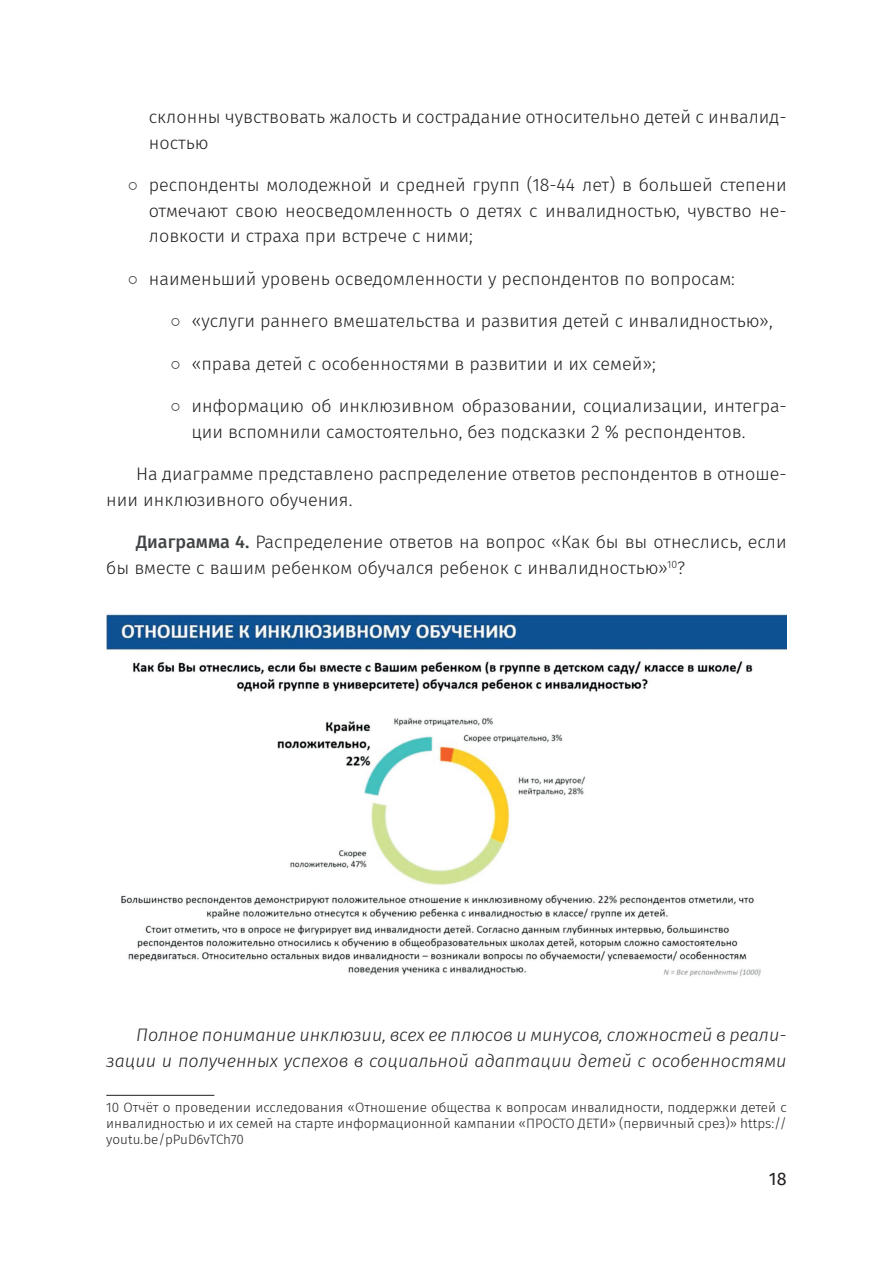
<style>
.page{position:relative;width:893px;height:1263px;background:#fff}
.page>*{position:absolute;margin:0;border:0;box-sizing:border-box;transform-origin:0 0}
.t1{font:300 18px/25.5px "Fira Sans";color:#231f20}
.t2{font:italic 300 18px/25.5px "Fira Sans";color:#231f20;text-align:right}
.t3{font:18px "Fira Sans";color:#231f20}
.t4{font:300 13.5px/16.2px "Fira Sans";color:#231f20;text-align:justify}
.s1{font-family:"Arial";font-weight:400}
.s2{font-weight:500;color:#414446}
</style>
<div class="page">
<hr style="left:106px;top:1095px;width:108px;height:1px;background:#231f20">
<img style="left:106px;top:614px;width:681px;height:363px">
<p class="t1" style="left:149px;top:104px;width:639px">склонны чувствовать жалость и сострадание относительно детей с инвалид&shy;ностью</p>
<p class="t1" style="left:149px;top:172px;width:639px;text-align:justify;text-indent:-21px"><span class="s1">○</span> респонденты молодежной и средней групп (18-44 лет) в большей степени отмечают свою неосведомленность о детях с инвалидностью, чувство не&shy;ловкости и страха при встрече с ними;</p>
<p class="t1" style="left:128px;top:266px;width:609px"><span class="s1">○</span> наименьший уровень осведомленности у респондентов по вопросам:</p>
<p class="t1" style="left:170px;top:308px;width:604px"><span class="s1">○</span> «услуги раннего вмешательства и развития детей с инвалидностью»,</p>
<p class="t1" style="left:170px;top:351px;width:487px"><span class="s1">○</span> «права детей с особенностями в развитии и их семей»;</p>
<p class="t1" style="left:191px;top:393px;width:597px;text-indent:-21px"><span class="s1">○</span> информацию об инклюзивном образовании, социализации, интегра&shy;ции вспомнили самостоятельно, без подсказки 2 % респондентов.</p>
<p class="t1" style="left:106px;top:461px;width:682px;text-indent:30px">На диаграмме представлено распределение ответов респондентов в отноше&shy;нии инклюзивного обучения.</p>
<p class="t1" style="left:106px;top:529px;width:682px;text-indent:30px"><span class="s2">Диаграмма 4.</span> Распределение ответов на вопрос «Как бы вы отнеслись, если бы вместе с вашим ребенком обучался ребенок с инвалидностью»<sup>10</sup>?</p>
<p class="t2" style="left:106px;top:1022px;width:682px">Полное понимание инклюзии, всех ее плюсов и минусов, сложностей в реали&shy;зации и полученных успехов в социальной адаптации детей с особенностями</p>
<p class="t4" style="left:106px;top:1099px;width:682px">10 Отчёт о проведении исследования «Отношение общества к вопросам инвалидности, поддержки детей с инвалидностью и их семей на старте информационной кампании «ПРОСТО ДЕТИ» (первичный срез)» https:// youtu.be/pPuD6vTCh70</p>
<p class="t3" style="left:769px;top:1165px;width:19px">18</p>
</div>
